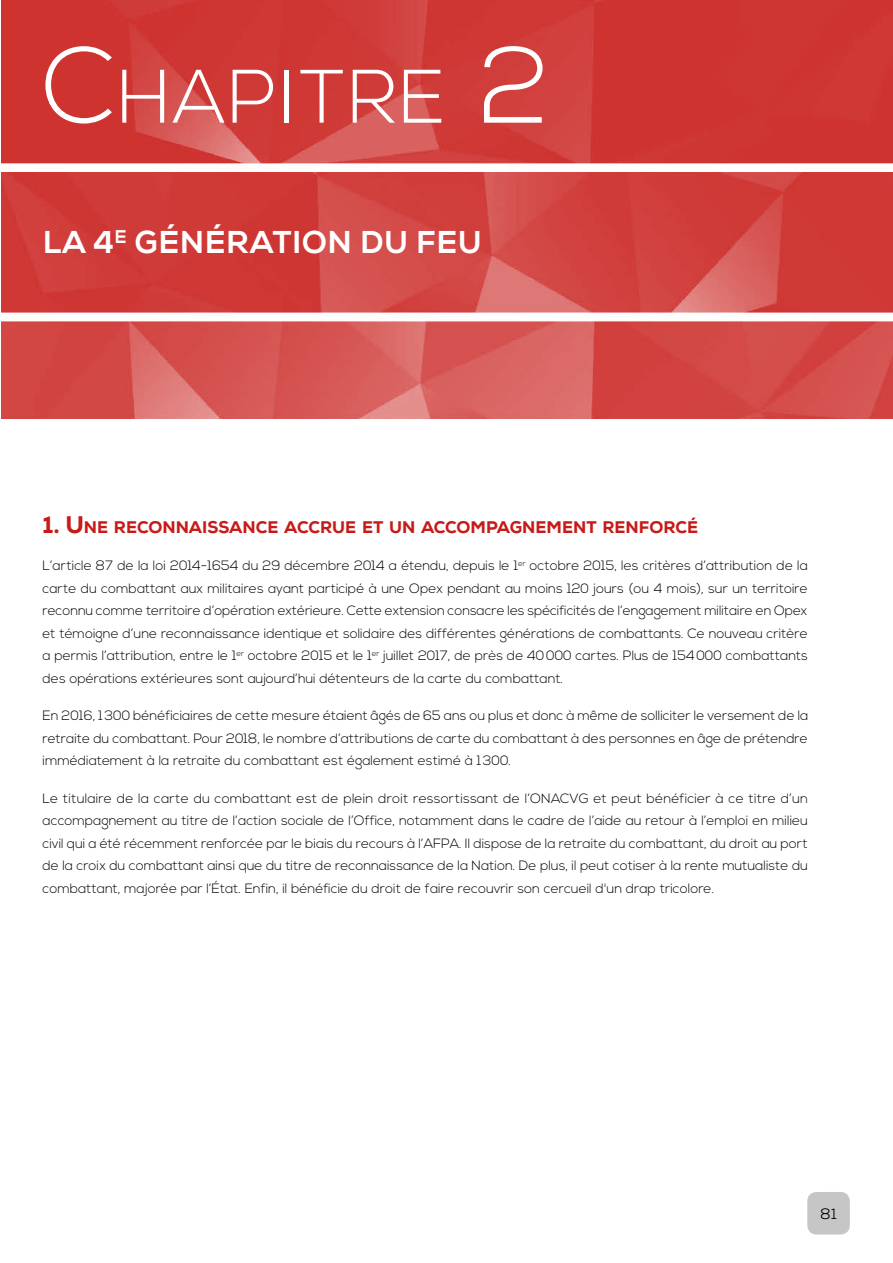
<style>
.page{position:relative;width:893px;height:1263px;background:#fff}
.page>*{position:absolute;margin:0;border:0;box-sizing:border-box;transform-origin:0 0}
.t1{font:300 75.6px "Nexa";letter-spacing:.03em;color:#fff}
.t2{font:800 31.5px "Nexa";letter-spacing:.015em;color:#fff}
.t3{font:800 16.8px "Nexa";color:#c71b19}
.t4{font:15px "Nexa";color:#000}
.t5{font:300 13.5px/22.5px "Nexa";color:#000;text-align:justify}
.s1{font-size:108px}
.s2{font-size:24px}
</style>
<div class="page">
<img style="left:1px;top:0;width:892px;height:419px">
<div style="left:808px;top:1193px;width:41px;height:41px;background:#c6c6c6;border-radius:9px"></div>
<div style="left:807px;top:1192px;width:43px;height:42px;border:2px solid #c6c6c6;border-radius:9px"></div>
<h1 class="t1" style="left:43px;top:53px;width:510px"><span class="s1">C</span>HAPITRE <span class="s1">2</span></h1>
<h2 class="t2" style="left:43px;top:223px;width:441px">LA 4<sup>E</sup> GÉNÉRATION DU FEU</h2>
<p class="t3" style="left:43px;top:516px;width:657px"><span class="s2">1. U</span>NE RECONNAISSANCE ACCRUE ET UN ACCOMPAGNEMENT RENFORCÉ</p>
<p class="t5" style="left:43px;top:555px;width:767px">L’article 87 de la loi 2014-1654 du 29 décembre 2014 a étendu, depuis le 1<sup>er</sup> octobre 2015, les critères d’attribution de la carte du combattant aux militaires ayant participé à une Opex pendant au moins 120 jours (ou 4 mois), sur un territoire reconnu comme territoire d’opération extérieure. Cette extension consacre les spécificités de l’engagement militaire en Opex et témoigne d’une reconnaissance identique et solidaire des différentes générations de combattants. Ce nouveau critère a permis l’attribution, entre le 1<sup>er</sup> octobre 2015 et le 1<sup>er</sup> juillet 2017, de près de 40 000 cartes. Plus de 154 000 combattants des opérations extérieures sont aujourd’hui détenteurs de la carte du combattant.</p>
<p class="t5" style="left:43px;top:705px;width:767px">En 2016, 1 300 bénéficiaires de cette mesure étaient âgés de 65 ans ou plus et donc à même de solliciter le versement de la retraite du combattant. Pour 2018, le nombre d’attributions de carte du combattant à des personnes en âge de prétendre immédiatement à la retraite du combattant est également estimé à 1 300.</p>
<p class="t5" style="left:43px;top:788px;width:767px">Le titulaire de la carte du combattant est de plein droit ressortissant de l’ONACVG et peut bénéficier à ce titre d’un accompagnement au titre de l’action sociale de l’Office, notamment dans le cadre de l’aide au retour à l’emploi en milieu civil qui a été récemment renforcée par le biais du recours à l’AFPA. Il dispose de la retraite du combattant, du droit au port de la croix du combattant ainsi que du titre de reconnaissance de la Nation. De plus, il peut cotiser à la rente mutualiste du combattant, majorée par l’État. Enfin, il bénéficie du droit de faire recouvrir son cercueil d'un drap tricolore.</p>
<p class="t4" style="left:820px;top:1204px;width:18px">81</p>
</div>
